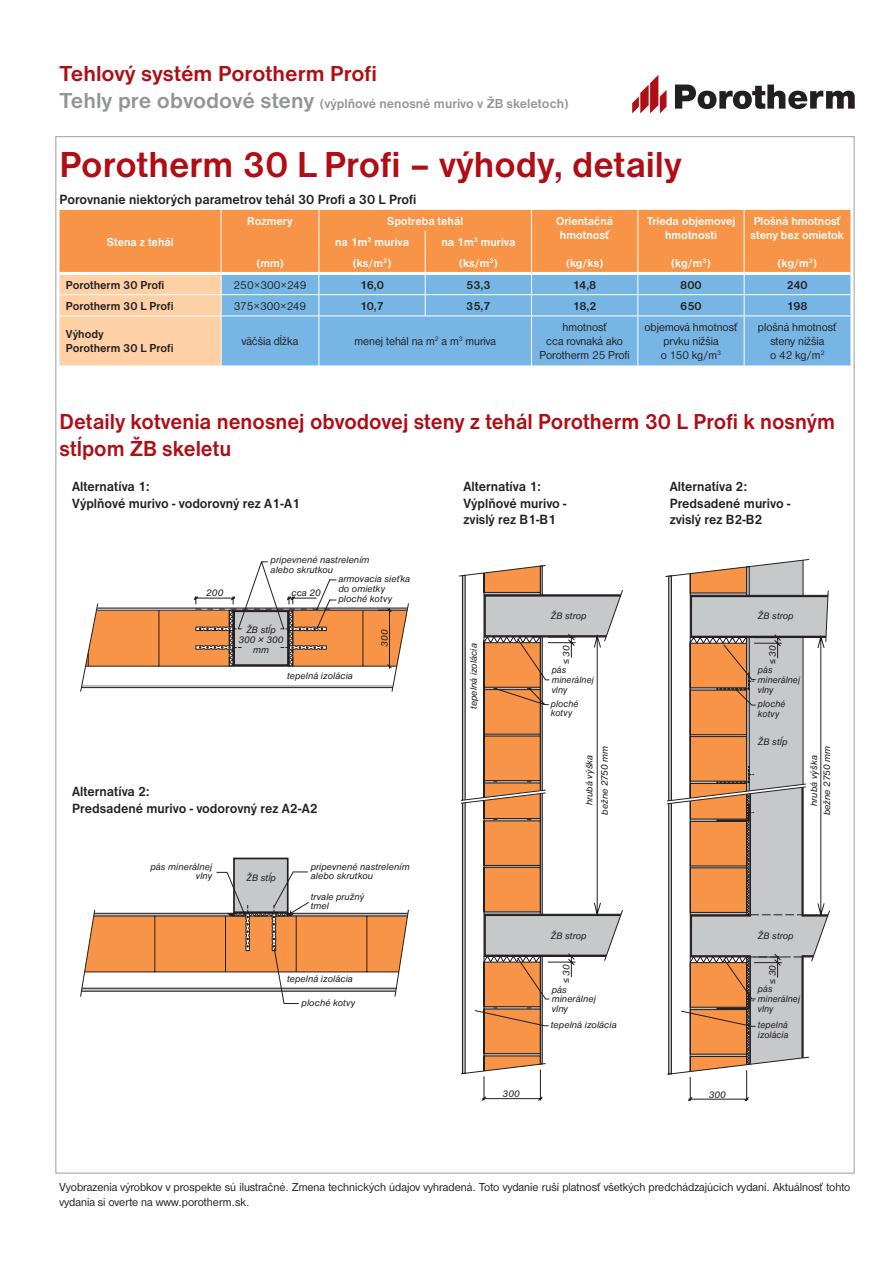
<style>
.page{position:relative;width:893px;height:1263px;background:#fff}
.page>*{position:absolute;margin:0;border:0;box-sizing:border-box;transform-origin:0 0}
.t1{font:700 37.5px "Nimbus San DEE";color:#b00d15}
.t2{font:700 22.5px/27px "Nimbus San DEE";color:#b00d15;scale:.95 1}
.t3{font:700 22.5px "Nimbus San DEE";color:#b00d15}
.t4{font:700 13.8px/16.6px "Nimbus San DEE";color:#231f20;scale:.95 1}
.t5{font:700 13.5px "Nimbus San DEE";color:#939598}
.t6{font:12px/15px "Nimbus San DEE";color:#231f20}
.t7{font:700 12px/14.2px "Nimbus San DEE";color:#fff;text-align:center;scale:.96 1}
.t8{font:12px/14.2px "Nimbus San DEE";color:#231f20;text-align:center;scale:.96 1}
.t9{font:700 12px/14.2px "Nimbus San DEE";color:#231f20;scale:.96 1}
.t10{font:italic 9.75px/9.8px "Nimbus San DEE";letter-spacing:.005em;color:#231f20}
.t11{font:italic 9.75px/9.8px "Nimbus San DEE";letter-spacing:.005em;color:#231f20;scale:.95 1}
.s1{font-size:22.5px}
</style>
<div class="page">
<svg style="left:675px;top:85px;width:180px;height:24px"></svg>
<svg style="left:632px;top:75px;width:34px;height:38px"></svg>
<div style="left:222px;top:210px;width:628px;height:62px;background:#f79447"></div>
<div style="left:222px;top:275px;width:628px;height:90px;background:#77b6e4"></div>
<hr style="left:221px;top:294px;width:98px;height:1px;background:#fff">
<hr style="left:319px;top:294px;width:106px;height:1px;background:#fff">
<hr style="left:425px;top:294px;width:106px;height:1px;background:#fff">
<hr style="left:531px;top:294px;width:107px;height:1px;background:#fff">
<hr style="left:638px;top:294px;width:106px;height:1px;background:#fff">
<hr style="left:744px;top:294px;width:106px;height:1px;background:#fff">
<hr style="left:221px;top:316px;width:98px;height:1px;background:#fff">
<hr style="left:319px;top:316px;width:106px;height:1px;background:#fff">
<hr style="left:319px;top:316px;width:1px;height:49px;background:#fff">
<hr style="left:425px;top:316px;width:106px;height:1px;background:#fff">
<hr style="left:531px;top:316px;width:107px;height:1px;background:#fff">
<hr style="left:531px;top:316px;width:1px;height:49px;background:#fff">
<hr style="left:638px;top:316px;width:106px;height:1px;background:#fff">
<hr style="left:637px;top:316px;width:1px;height:49px;background:#fff">
<hr style="left:744px;top:316px;width:106px;height:1px;background:#fff">
<hr style="left:744px;top:316px;width:1px;height:49px;background:#fff">
<svg style="left:60px;top:210px;width:162px;height:155px"></svg>
<svg style="left:319px;top:210px;width:1px;height:106px"></svg>
<svg style="left:425px;top:231px;width:1px;height:85px"></svg>
<svg style="left:531px;top:210px;width:1px;height:106px"></svg>
<svg style="left:637px;top:210px;width:1px;height:106px"></svg>
<svg style="left:744px;top:210px;width:1px;height:106px"></svg>
<hr style="left:60px;top:272px;width:161px;height:3px;background:#fff">
<hr style="left:221px;top:272px;width:98px;height:3px;background:#fff">
<hr style="left:319px;top:272px;width:106px;height:3px;background:#fff">
<hr style="left:425px;top:272px;width:106px;height:3px;background:#fff">
<hr style="left:531px;top:272px;width:107px;height:3px;background:#fff">
<hr style="left:744px;top:272px;width:106px;height:3px;background:#fff">
<svg style="left:80px;top:561px;width:329px;height:131px"></svg>
<div style="left:234px;top:858px;width:54px;height:54px;background:#c7c8ca"></div>
<div style="left:233px;top:858px;width:56px;height:55px;border:2px solid #231f20"></div>
<svg style="left:80px;top:872px;width:329px;height:132px"></svg>
<svg style="left:460px;top:566px;width:162px;height:505px"></svg>
<svg style="left:667px;top:560px;width:163px;height:512px"></svg>
<h2 class="t3" style="left:60px;top:61px;width:319px">Tehlový systém Porotherm Profi</h2>
<h3 class="t5" style="left:60px;top:96px;width:511px"><span class="s1">Tehly pre obvodové steny</span> (výplňové nenosné murivo v ŽB skeletoch)</h3>
<h1 class="t1" style="left:60px;top:143px;width:624px">Porotherm 30 L Profi – výhody, detaily</h1>
<h3 class="t4" style="left:60px;top:191px;width:377px">Porovnanie niektorých parametrov tehál 30 Profi a 30 L Profi</h3>
<p class="t7" style="left:247px;top:214px;width:49px">Rozmery</p>
<p class="t7" style="left:387px;top:214px;width:81px">Spotreba tehál</p>
<p class="t7" style="left:556px;top:214px;width:61px">Orientačná hmotnosť</p>
<p class="t7" style="left:647px;top:214px;width:94px">Trieda objemovej hmotnosti</p>
<p class="t7" style="left:750px;top:214px;width:99px;text-align:left">Plošná hmotnosť steny bez omietok</p>
<p class="t7" style="left:107px;top:235px;width:71px">Stena z tehál</p>
<p class="t7" style="left:335px;top:235px;width:79px">na 1m<sup>2</sup> muriva</p>
<p class="t7" style="left:441px;top:235px;width:79px">na 1m<sup>3</sup> muriva</p>
<p class="t7" style="left:256px;top:256px;width:30px">(mm)</p>
<p class="t7" style="left:353px;top:256px;width:42px">(ks/m<sup>2</sup>)</p>
<p class="t7" style="left:459px;top:256px;width:42px">(ks/m<sup>3</sup>)</p>
<p class="t7" style="left:566px;top:256px;width:40px">(kg/ks)</p>
<p class="t7" style="left:671px;top:256px;width:43px">(kg/m<sup>3</sup>)</p>
<p class="t7" style="left:778px;top:256px;width:43px">(kg/m<sup>2</sup>)</p>
<p class="t9" style="left:66px;top:278px;width:104px">Porotherm 30 Profi</p>
<p class="t8" style="left:234px;top:278px;width:77px">250×300×249</p>
<p class="t9" style="left:360px;top:278px;width:26px">16,0</p>
<p class="t9" style="left:466px;top:278px;width:27px">53,3</p>
<p class="t9" style="left:573px;top:278px;width:26px">14,8</p>
<p class="t9" style="left:680px;top:278px;width:24px">800</p>
<p class="t9" style="left:787px;top:278px;width:23px">240</p>
<p class="t9" style="left:66px;top:299px;width:114px">Porotherm 30 L Profi</p>
<p class="t8" style="left:234px;top:299px;width:77px">375×300×249</p>
<p class="t9" style="left:360px;top:299px;width:26px">10,7</p>
<p class="t9" style="left:466px;top:299px;width:27px">35,7</p>
<p class="t9" style="left:573px;top:299px;width:26px">18,2</p>
<p class="t9" style="left:680px;top:299px;width:24px">650</p>
<p class="t9" style="left:787px;top:299px;width:23px">198</p>
<p class="t9" style="left:66px;top:327px;width:114px">Výhody<br>Porotherm 30 L Profi</p>
<p class="t8" style="left:242px;top:334px;width:60px">väčšia dĺžka</p>
<p class="t8" style="left:354px;top:334px;width:149px">menej tehál na m<sup>2</sup> a m<sup>3</sup> muriva</p>
<p class="t8" style="left:539px;top:320px;width:96px">hmotnosť<br>cca rovnaká ako<br>Porotherm 25 Profi</p>
<p class="t8" style="left:644px;top:320px;width:98px">objemová hmotnosť prvku nižšia<br>o 150 kg/m<sup>3</sup></p>
<p class="t8" style="left:758px;top:320px;width:84px">plošná hmotnosť steny nižšia<br>o 42 kg/m<sup>2</sup></p>
<h2 class="t2" style="left:60px;top:409px;width:818px">Detaily kotvenia nenosnej obvodovej steny z tehál Porotherm 30 L Profi k nosným stĺpom ŽB skeletu</h2>
<h3 class="t4" style="left:72px;top:478px;width:242px">Alternatíva 1:<br>Výplňové murivo - vodorovný rez A1-A1</h3>
<p class="t10" style="left:271px;top:555px;width:100px">pripevnené nastrelením alebo skrutkou</p>
<p class="t10" style="left:338px;top:574px;width:73px">armovacia sieťka do omietky</p>
<p class="t10" style="left:206px;top:588px;width:19px">200</p>
<p class="t10" style="left:291px;top:588px;width:31px">cca 20</p>
<p class="t10" style="left:239px;top:625px;width:47px;text-align:center">ŽB stĺp<br>300 × 300 mm</p>
<p class="t10" style="left:287px;top:671px;width:67px">tepelná izolácia</p>
<p class="t10" style="left:338px;top:594px;width:55px">ploché kotvy</p>
<p class="t10" style="left:380px;top:646px;width:19px;rotate:-90deg">300</p>
<h3 class="t4" style="left:72px;top:783px;width:260px">Alternatíva 2:<br>Predsadené murivo - vodorovný rez A2-A2</h3>
<p class="t10" style="left:150px;top:862px;width:63px;text-align:right">pás minerálnej vlny</p>
<p class="t10" style="left:246px;top:873px;width:31px">ŽB stĺp</p>
<p class="t10" style="left:311px;top:862px;width:101px">pripevnené nastrelením alebo skrutkou</p>
<p class="t10" style="left:311px;top:892px;width:55px">trvale pružný tmel</p>
<p class="t10" style="left:287px;top:974px;width:67px">tepelná izolácia</p>
<p class="t10" style="left:302px;top:998px;width:55px">ploché kotvy</p>
<h3 class="t4" style="left:463px;top:478px;width:110px">Alternatíva 1:<br>Výplňové murivo - zvislý rez B1-B1</h3>
<h3 class="t4" style="left:670px;top:478px;width:129px">Alternatíva 2:<br>Predsadené murivo - zvislý rez B2-B2</h3>
<p class="t10" style="left:551px;top:611px;width:37px">ŽB strop</p>
<p class="t10" style="left:758px;top:611px;width:37px">ŽB strop</p>
<p class="t10" style="left:469px;top:709px;width:67px;rotate:-90deg">tepelná izolácia</p>
<p class="t10" style="left:562px;top:664px;width:20px;rotate:-90deg">≤ 30</p>
<p class="t11" style="left:552px;top:665px;width:47px">pás minerálnej vlny</p>
<p class="t11" style="left:551px;top:698px;width:31px">ploché kotvy</p>
<p class="t10" style="left:768px;top:664px;width:20px;rotate:-90deg">≤ 30</p>
<p class="t11" style="left:758px;top:665px;width:46px">pás minerálnej vlny</p>
<p class="t11" style="left:758px;top:699px;width:31px">ploché kotvy</p>
<p class="t10" style="left:600px;top:815px;width:71px;rotate:-90deg">bežne 2750 mm</p>
<p class="t10" style="left:584px;top:805px;width:52px;rotate:-90deg">hrubá výška</p>
<p class="t10" style="left:758px;top:737px;width:31px">ŽB stĺp</p>
<p class="t10" style="left:808px;top:815px;width:71px;line-height:13px;text-align:center;rotate:-90deg">hrubá výška bežne 2750 mm</p>
<p class="t10" style="left:503px;top:1089px;width:19px">300</p>
<p class="t10" style="left:551px;top:930px;width:37px">ŽB strop</p>
<p class="t10" style="left:562px;top:983px;width:20px;rotate:-90deg">≤ 30</p>
<p class="t10" style="left:552px;top:984px;width:46px">pás minerálnej vlny</p>
<p class="t10" style="left:551px;top:1020px;width:67px">tepelná izolácia</p>
<p class="t10" style="left:709px;top:1090px;width:19px">300</p>
<p class="t10" style="left:758px;top:931px;width:37px">ŽB strop</p>
<p class="t10" style="left:768px;top:984px;width:20px;rotate:-90deg">≤ 30</p>
<p class="t11" style="left:758px;top:984px;width:46px">pás minerálnej vlny</p>
<p class="t11" style="left:758px;top:1020px;width:34px">tepelná izolácia</p>
<p class="t6" style="left:60px;top:1180px;width:792px">Vyobrazenia výrobkov v prospekte sú ilustračné. Zmena technických údajov vyhradená. Toto vydanie ruší platnosť všetkých predchádzajúcich vydaní. Aktuálnosť tohto vydania si overte na www.porotherm.sk.</p>
</div>
